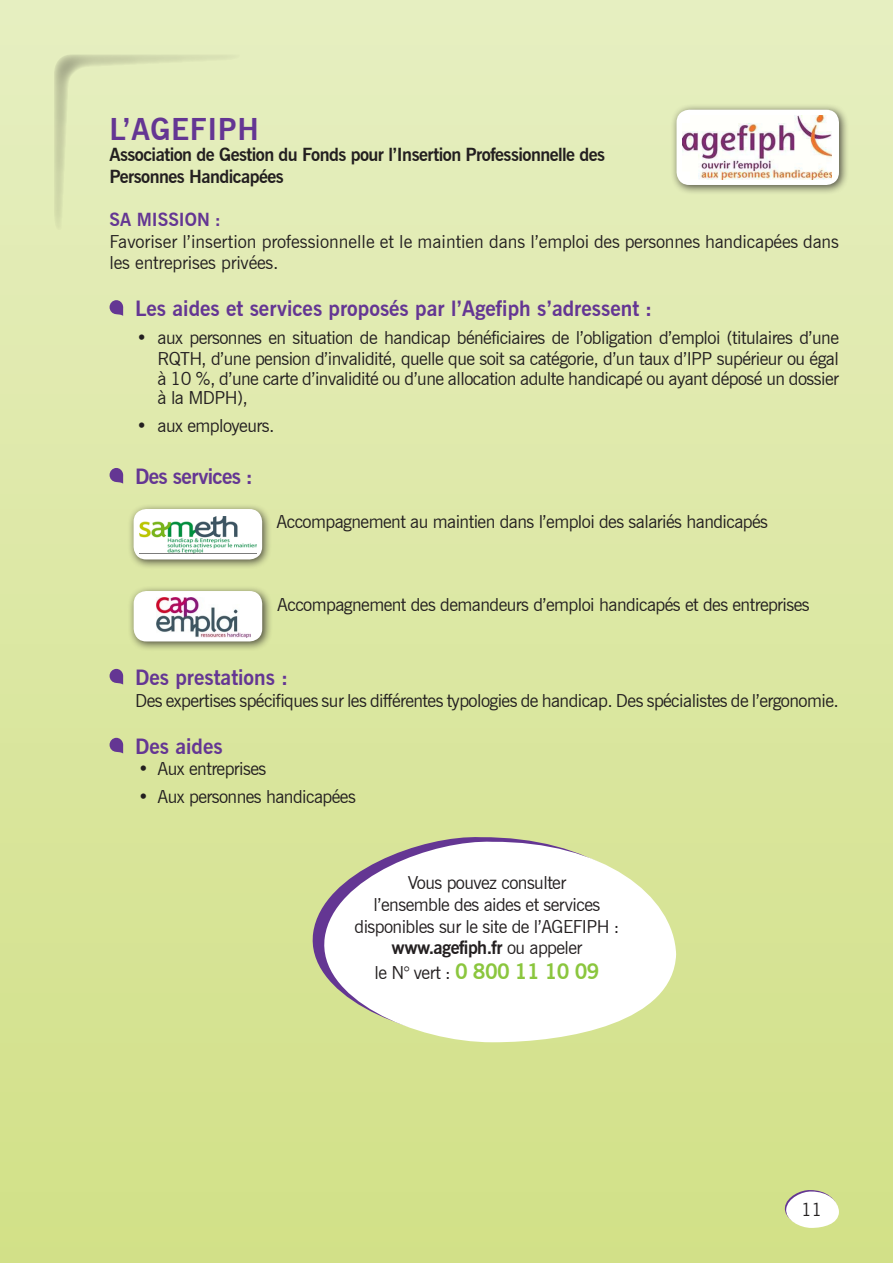
<style>
.page{position:relative;width:893px;height:1263px;background:#fff}
.page>*{position:absolute;margin:0;border:0;box-sizing:border-box;transform-origin:0 0}
.t1{font:700 30px "News Gothic BT";letter-spacing:.02em;color:#643693}
.t2{font:700 21px "News Gothic BT";color:#643693}
.t3{font:700 21px "News Gothic BT";letter-spacing:-.03em;color:#8bc63e}
.t4{font:700 21px "News Gothic BT";letter-spacing:-.03em;color:#643693}
.t5{font:18px/21.6px "News Gothic BT";letter-spacing:-.03em;color:#231f20;text-align:right}
.t6{font:18px/21.6px "News Gothic BT";letter-spacing:-.01em;color:#231f20}
.t7{font:700 18px/21.6px "News Gothic BT";letter-spacing:-.03em;color:#231f20}
.t8{font:700 18px "News Gothic BT";color:#643693}
.s1{font-weight:700}
.s2{font-weight:400;font-size:18px;color:#231f20}
</style>
<div class="page">
<div style="left:0;top:0;width:893px;height:1263px;background:linear-gradient(to bottom,#e6efc1,#d1e086)"></div>
<svg style="left:54px;top:54px;width:186px;height:176px;background:#e1eab8"></svg>
<div style="left:670px;top:104px;width:179px;height:91px;background:#231f20;opacity:.75"></div>
<div style="left:676px;top:110px;width:163px;height:75px;background:#fff;border-radius:13px"></div>
<img style="left:683px;top:116px;width:148px;height:64px">
<div style="left:127px;top:503px;width:146px;height:67px;background:#231f20;opacity:.75"></div>
<div style="left:134px;top:509px;width:128px;height:50px;background:#fff;border-radius:13px"></div>
<img style="left:139px;top:516px;width:118px;height:37px">
<div style="left:128px;top:585px;width:145px;height:67px;background:#231f20;opacity:.75"></div>
<div style="left:134px;top:591px;width:128px;height:50px;background:#fff;border-radius:13px"></div>
<img style="left:157px;top:597px;width:94px;height:40px">
<svg style="left:110px;top:468px;width:13px;height:16px"></svg>
<svg style="left:110px;top:738px;width:13px;height:15px"></svg>
<svg style="left:110px;top:669px;width:13px;height:16px"></svg>
<div style="left:305px;top:835px;width:359px;height:203px;background:#d8e497"></div>
<svg style="left:316px;top:839px;width:360px;height:203px"></svg>
<svg style="left:110px;top:300px;width:13px;height:16px"></svg>
<svg style="left:784px;top:1189px;width:55px;height:39px"></svg>
<h1 class="t1" style="left:110px;top:111px;width:151px">L’AGEFIPH</h1>
<p class="t7" style="left:110px;top:144px;width:497px">Association de Gestion du Fonds pour l’Insertion Professionnelle des<br>Personnes Handicapées</p>
<p class="t8" style="left:110px;top:209px;width:39px">Sa mission</p>
<p class="t8" style="left:215px;top:209px;width:7px">:</p>
<p class="t6" style="left:110px;top:230px;width:731px">Favoriser l’insertion professionnelle et le maintien dans l’emploi des personnes handicapées dans les entreprises privées.</p>
<p class="t2" style="left:135px;top:296px;width:519px">Les aides et services proposés par l’Agefiph s’adressent :</p>
<p class="t5" style="left:137px;top:326px;width:704px">• aux personnes en situation de handicap bénéficiaires de l’obligation d’emploi (titulaires d’une<br>RQTH, d’une pension d’invalidité, quelle que soit sa catégorie, d’un taux d’IPP supérieur ou égal</p>
<p class="t5" style="left:158px;top:369px;width:683px;line-height:19.5px;text-align:left">à 10 %, d’une carte d’invalidité ou d’une allocation adulte handicapé ou ayant déposé un dossier à la MDPH),</p>
<p class="t5" style="left:137px;top:415px;width:139px">• aux employeurs.</p>
<p class="t4" style="left:135px;top:464px;width:119px">Des services :</p>
<p class="t5" style="left:277px;top:510px;width:493px">Accompagnement au maintien dans l’emploi des salariés handicapés</p>
<p class="t5" style="left:277px;top:594px;width:534px">Accompagnement des demandeurs d’emploi handicapés et des entreprises</p>
<p class="t2" style="left:135px;top:665px;width:155px">Des prestations :</p>
<p class="t5" style="left:135px;top:689px;width:705px">Des expertises spécifiques sur les différentes typologies de handicap. Des spécialistes de l’ergonomie.</p>
<p class="t2" style="left:135px;top:733px;width:89px">Des aides</p>
<p class="t5" style="left:138px;top:758px;width:130px">• Aux entreprises</p>
<p class="t5" style="left:138px;top:785px;width:219px">• Aux personnes handicapées</p>
<p class="t5" style="left:355px;top:872px;width:266px;text-align:center">Vous pouvez consulter<br>l’ensemble des aides et services disponibles sur le site de l’AGEFIPH : <span class="s1">www.agefiph.fr</span> ou appeler</p>
<p class="t3" style="left:374px;top:959px;width:227px"><span class="s2">le N° vert :</span> 0 800 11 10 09</p>
<p class="t5" style="left:801px;top:1198px;width:23px">11</p>
</div>
